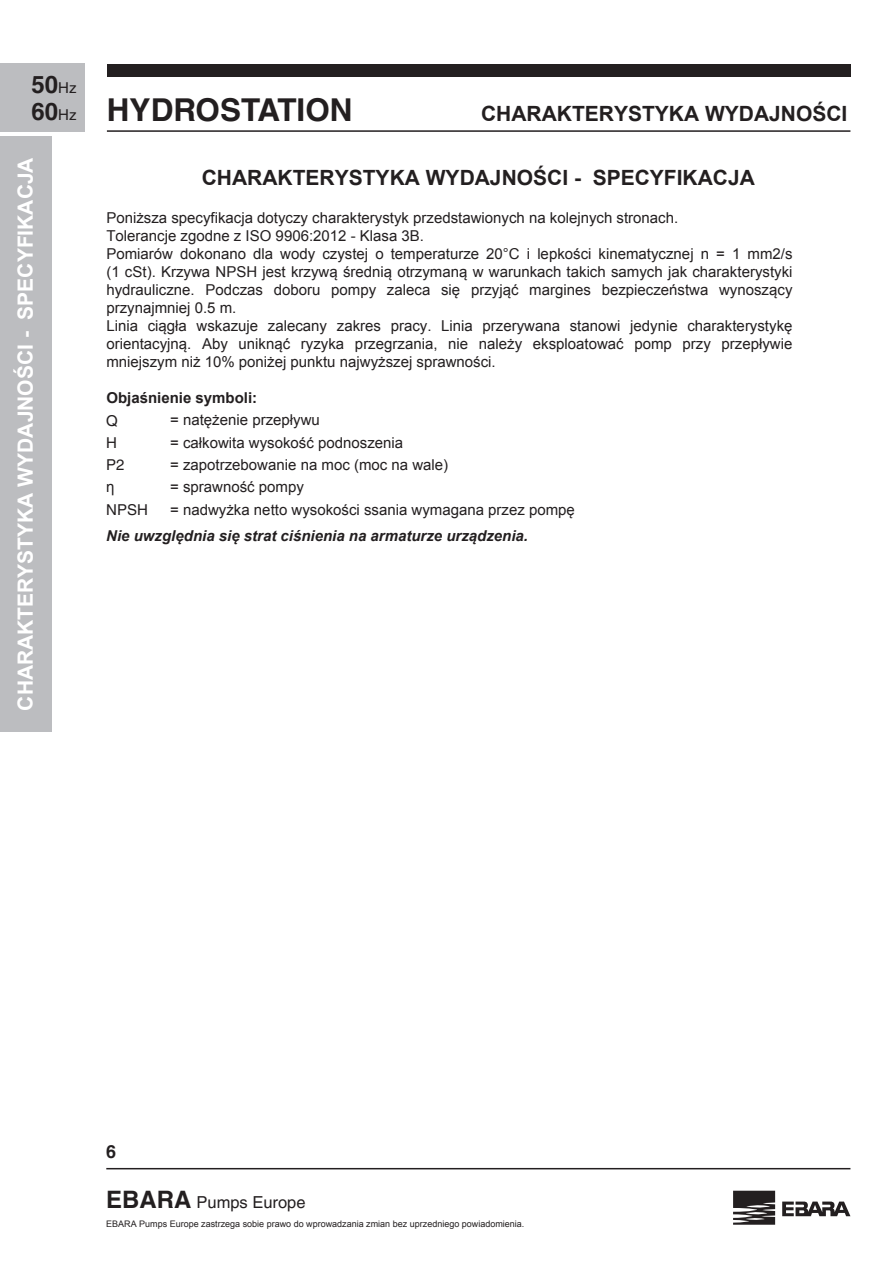
<style>
.page{position:relative;width:893px;height:1263px;background:#fff}
.page>*{position:absolute;margin:0;border:0;box-sizing:border-box;transform-origin:0 0}
.t1{font:700 31.5px "Helvetica LT Pro";color:#231f20}
.t2{font:700 24px "Helvetica LT Pro";color:#231f20}
.t3{font:700 21px "Arial";color:#231f20}
.t4{font:700 21px "Arial";color:#fff}
.t5{font:700 18px "Helvetica LT Pro";color:#231f20}
.t6{font:16.5px "Helvetica LT Pro";color:#231f20}
.Corpo{font:15px/18px "Arial";color:#231f20}
.Corpo-2{font:italic 700 15px "Arial";color:#231f20}
.Corpo-3{font:700 15px "Arial";color:#231f20}
.Corpo-4{font:15px "Helvetica LT Pro";color:#231f20}
.t7{font:9px "Arial";color:#231f20}
.s1{font-weight:400;font-size:15px}
.s2{font-size:24px}
.s3{font-weight:700;font-size:24px}
</style>
<div class="page">
<div style="left:107px;top:64px;width:743px;height:13px;background:#231f20"></div>
<div style="left:0;top:64px;width:85px;height:68px;background:#bcbdc0"></div>
<hr style="left:107px;top:130px;width:743px;height:2px;background:#231f20">
<hr style="left:106px;top:1168px;width:744px;height:1px;background:#231f20">
<svg style="left:733px;top:1191px;width:42px;height:34px"></svg>
<svg style="left:782px;top:1201px;width:68px;height:15px"></svg>
<div style="left:0;top:136px;width:51px;height:595px;background:#bcbdc0"></div>
<h2 class="t2" style="left:32px;top:70px;width:47px">50<span class="s1">Hz</span></h2>
<h1 class="t1" style="left:32px;top:91px;width:323px"><span class="s2">60</span><span class="s1">Hz</span> HYDROSTATION</h1>
<p class="t3" style="left:481px;top:100px;width:368px">CHARAKTERYSTYKA WYDAJNOŚCI</p>
<p class="t4" style="left:12px;top:710px;width:555px;rotate:-90deg">CHARAKTERYSTYKA WYDAJNOŚCI - SPECYFIKACJA</p>
<p class="t3" style="left:202px;top:164px;width:555px">CHARAKTERYSTYKA WYDAJNOŚCI - SPECYFIKACJA</p>
<p class="Corpo" style="left:106px;top:209px;width:688px">Poniższa specyfikacja dotyczy charakterystyk przedstawionych na kolejnych stronach.<br>Tolerancje zgodne z ISO 9906:2012 - Klasa 3B.<br>Pomiarów dokonano dla wody czystej o temperaturze 20°C i lepkości kinematycznej n = 1 mm2/s (1 cSt). Krzywa NPSH jest krzywą średnią otrzymaną w warunkach takich samych jak charakterystyki hydrauliczne. Podczas doboru pompy zaleca się przyjąć margines bezpieczeństwa wynoszący przynajmniej 0.5 m.<br>Linia ciągła wskazuje zalecany zakres pracy. Linia przerywana stanowi jedynie charakterystykę orientacyjną. Aby uniknąć ryzyka przegrzania, nie należy eksploatować pomp przy przepływie mniejszym niż 10% poniżej punktu najwyższej sprawności.</p>
<p class="Corpo-3" style="left:106px;top:388px;width:152px">Objaśnienie symboli:</p>
<p class="Corpo-4" style="left:106px;top:412px;width:13px">Q</p>
<p class="Corpo-4" style="left:106px;top:434px;width:12px">H</p>
<p class="Corpo-4" style="left:106px;top:456px;width:20px">P2</p>
<p class="Corpo" style="left:106px;top:478px;width:10px">η</p>
<p class="Corpo" style="left:170px;top:409px;width:280px;line-height:22.2px">= natężenie przepływu<br>= całkowita wysokość podnoszenia<br>= zapotrzebowanie na moc (moc na wale) = sprawność pompy</p>
<p class="Corpo-4" style="left:106px;top:501px;width:43px">NPSH</p>
<p class="Corpo" style="left:170px;top:501px;width:406px">= nadwyżka netto wysokości ssania wymagana przez pompę</p>
<p class="Corpo-2" style="left:106px;top:526px;width:423px">Nie uwzględnia się strat ciśnienia na armaturze urządzenia.</p>
<p class="t5" style="left:106px;top:1141px;width:12px">6</p>
<p class="t6" style="left:106px;top:1192px;width:201px"><span class="s3">EBARA</span> Pumps Europe</p>
<p class="t7" style="left:106px;top:1218px;width:420px">EBARA Pumps Europe zastrzega sobie prawo do wprowadzania zmian bez uprzedniego powiadomienia.</p>
</div>
